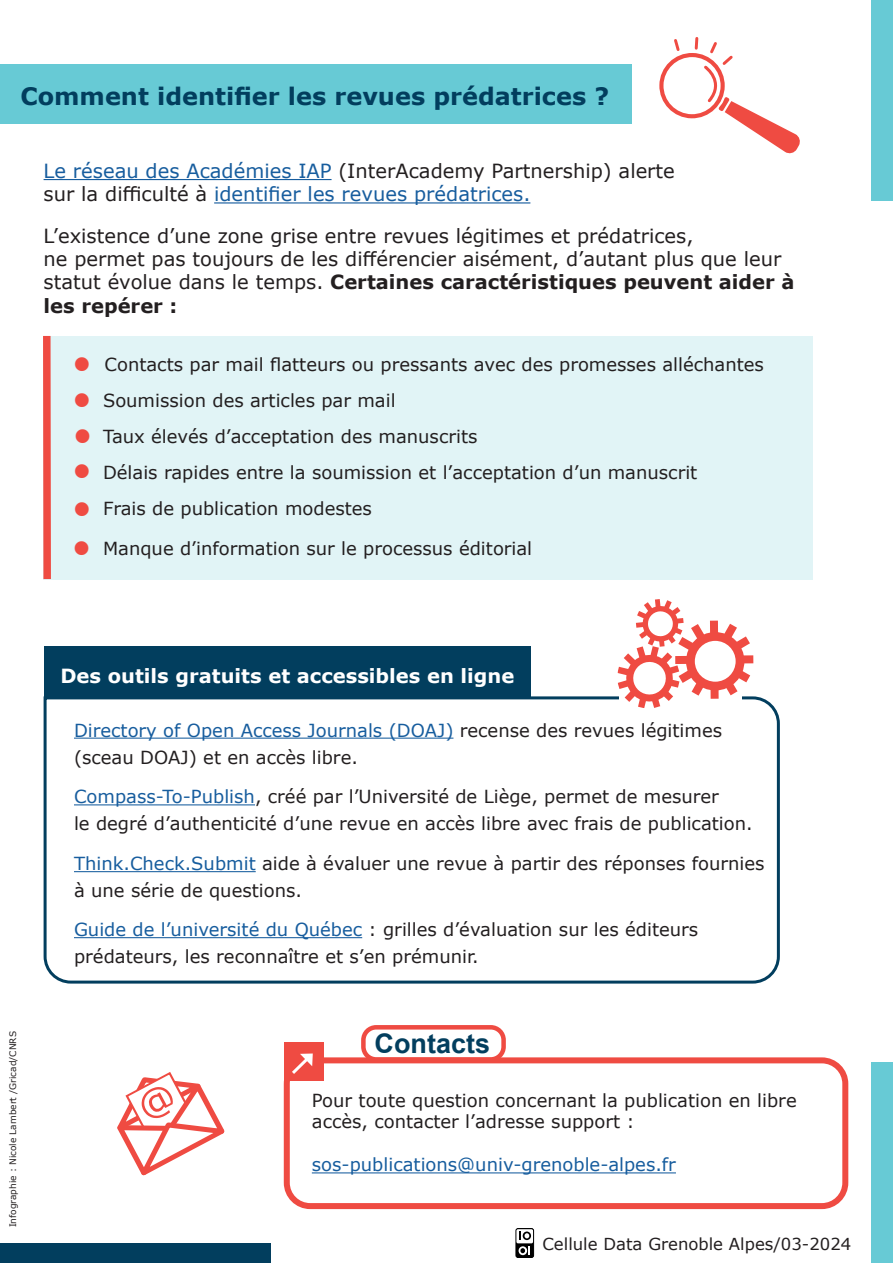
<style>
.page{position:relative;width:893px;height:1263px;background:#fff}
.page>*{position:absolute;margin:0;border:0;box-sizing:border-box;transform-origin:0 0}
.t1{font:31.5px/35.1px "Verdana";color:#ef4b42}
.t2{font:700 27px "Arial";color:#023e5e}
.t3{font:700 24px "Verdana";color:#023e5e}
.t4{font:19.5px/23.4px "Verdana";color:#231f20}
.t5{font:19.5px/23.4px "Verdana";color:#175d9e}
.t6{font:700 19.5px "Verdana";color:#fff}
.t7{font:18px/36px "Verdana";color:#231f20}
.t8{font:18px "Verdana";color:#175d9e}
.t9{font:16.5px "Verdana";color:#231f20}
.t10{font:9px "Verdana";color:#231f20}
.s1{color:#231f20}
.s2{font-weight:700}
.s3{color:#175d9e}
</style>
<div class="page">
<div style="left:872px;top:1062px;width:21px;height:201px;background:#67cad5"></div>
<div style="left:872px;top:0;width:21px;height:200px;background:#67cad5"></div>
<div style="left:0;top:1244px;width:270px;height:19px;background:#023e5e"></div>
<svg style="left:516px;top:1228px;width:18px;height:29px"></svg>
<div style="left:516px;top:1228px;width:18px;height:30px;border:1px solid #000;border-radius:2px"></div>
<div style="left:516px;top:1229px;width:17px;height:14px;background:#fff;border-radius:2px"></div>
<svg style="left:523px;top:1231px;width:8px;height:9px"></svg>
<svg style="left:520px;top:1246px;width:10px;height:9px"></svg>
<svg style="left:519px;top:1232px;width:10px;height:8px"></svg>
<div style="left:284px;top:1057px;width:564px;height:152px;border:6px solid #ef4b42;border-radius:23px"></div>
<div style="left:284px;top:1042px;width:40px;height:39px;background:#ef4b42"></div>
<div style="left:361px;top:1025px;width:145px;height:37px;border:4px solid #ef4b42;border-radius:13px"></div>
<svg style="left:292px;top:1053px;width:21px;height:21px"></svg>
<hr style="left:312px;top:1172px;width:364px;height:1px;background:#175d9e">
<div style="left:0;top:65px;width:631px;height:59px;background:#67cad5"></div>
<div style="left:51px;top:336px;width:761px;height:243px;background:#e1f4f6"></div>
<svg style="left:43px;top:695px;width:737px;height:289px"></svg>
<div style="left:44px;top:646px;width:486px;height:50px;background:#023e5e"></div>
<div style="left:43px;top:336px;width:8px;height:243px;background:#ef4b42"></div>
<hr style="left:44px;top:179px;width:288px;height:1px;background:#175d9e">
<hr style="left:214px;top:202px;width:316px;height:2px;background:#175d9e">
<hr style="left:74px;top:738px;width:379px;height:1px;background:#175d9e">
<hr style="left:74px;top:804px;width:181px;height:1px;background:#175d9e">
<hr style="left:74px;top:871px;width:182px;height:1px;background:#175d9e">
<hr style="left:74px;top:937px;width:288px;height:1px;background:#175d9e">
<div style="left:659px;top:53px;width:66px;height:66px;border:4px solid #ef4b42;border-radius:50%"></div>
<svg style="left:674px;top:39px;width:6px;height:12px"></svg>
<svg style="left:693px;top:37px;width:107px;height:117px"></svg>
<div style="left:619px;top:683px;width:122px;height:31px;background:#fff"></div>
<svg style="left:617px;top:599px;width:136px;height:109px"></svg>
<svg style="left:117px;top:1072px;width:108px;height:104px"></svg>
<h3 class="t3" style="left:20px;top:79px;width:590px">Comment identifier les revues prédatrices ?</h3>
<p class="t5" style="left:44px;top:159px;width:633px">Le réseau des Académies IAP <span class="s1">(InterAcademy Partnership) alerte sur la difficulté à</span> identifier les revues prédatrices.</p>
<p class="t4" style="left:44px;top:224px;width:752px">L’existence d’une zone grise entre revues légitimes et prédatrices,<br>ne permet pas toujours de les différencier aisément, d’autant plus que leur statut évolue dans le temps. <span class="s2">Certaines caractéristiques peuvent aider à les repérer :</span></p>
<h1 class="t1" style="left:72px;top:343px;width:21px">●</h1>
<h1 class="t1" style="left:72px;top:380px;width:21px">●</h1>
<h1 class="t1" style="left:72px;top:416px;width:21px">● ●</h1>
<h1 class="t1" style="left:72px;top:487px;width:21px;line-height:38.2px">● ●</h1>
<p class="t7" style="left:103px;top:346px;width:662px">Contacts par mail flatteurs ou pressants avec des promesses alléchantes Soumission des articles par mail<br>Taux élevés d’acceptation des manuscrits<br>Délais rapides entre la soumission et l’acceptation d’un manuscrit<br>Frais de publication modestes</p>
<p class="t7" style="left:103px;top:530px;width:431px">Manque d’information sur le processus éditorial</p>
<p class="t6" style="left:60px;top:662px;width:456px">Des outils gratuits et accessibles en ligne</p>
<p class="t7" style="left:74px;top:716px;width:650px;line-height:27px"><span class="s3">Directory of Open Access Journals (DOAJ)</span> recense des revues légitimes (sceau DOAJ) et en accès libre.</p>
<p class="t7" style="left:74px;top:783px;width:680px;line-height:27px"><span class="s3">Compass-To-Publish</span>, créé par l’Université de Liège, permet de mesurer<br>le degré d’authenticité d’une revue en accès libre avec frais de publication.</p>
<p class="t7" style="left:74px;top:850px;width:692px;line-height:27px"><span class="s3">Think.Check.Submit</span> aide à évaluer une revue à partir des réponses fournies à une série de questions.</p>
<p class="t7" style="left:74px;top:916px;width:626px;line-height:27px"><span class="s3">Guide de l’université du Québec</span> : grilles d’évaluation sur les éditeurs prédateurs, les reconnaître et s’en prémunir.</p>
<p class="t10" style="left:7px;top:1227px;width:198px;rotate:-90deg">Infographie : Nicole Lambert /Gricad/CNRS</p>
<h2 class="t2" style="left:375px;top:1025px;width:117px">Contacts</h2>
<p class="t7" style="left:312px;top:1089px;width:486px;line-height:21.6px">Pour toute question concernant la publication en libre accès, contacter l’adresse support :</p>
<p class="t8" style="left:312px;top:1152px;width:366px">sos-publications@univ-grenoble-alpes.fr</p>
<p class="t9" style="left:542px;top:1233px;width:310px">Cellule Data Grenoble Alpes/03-2024</p>
</div>
